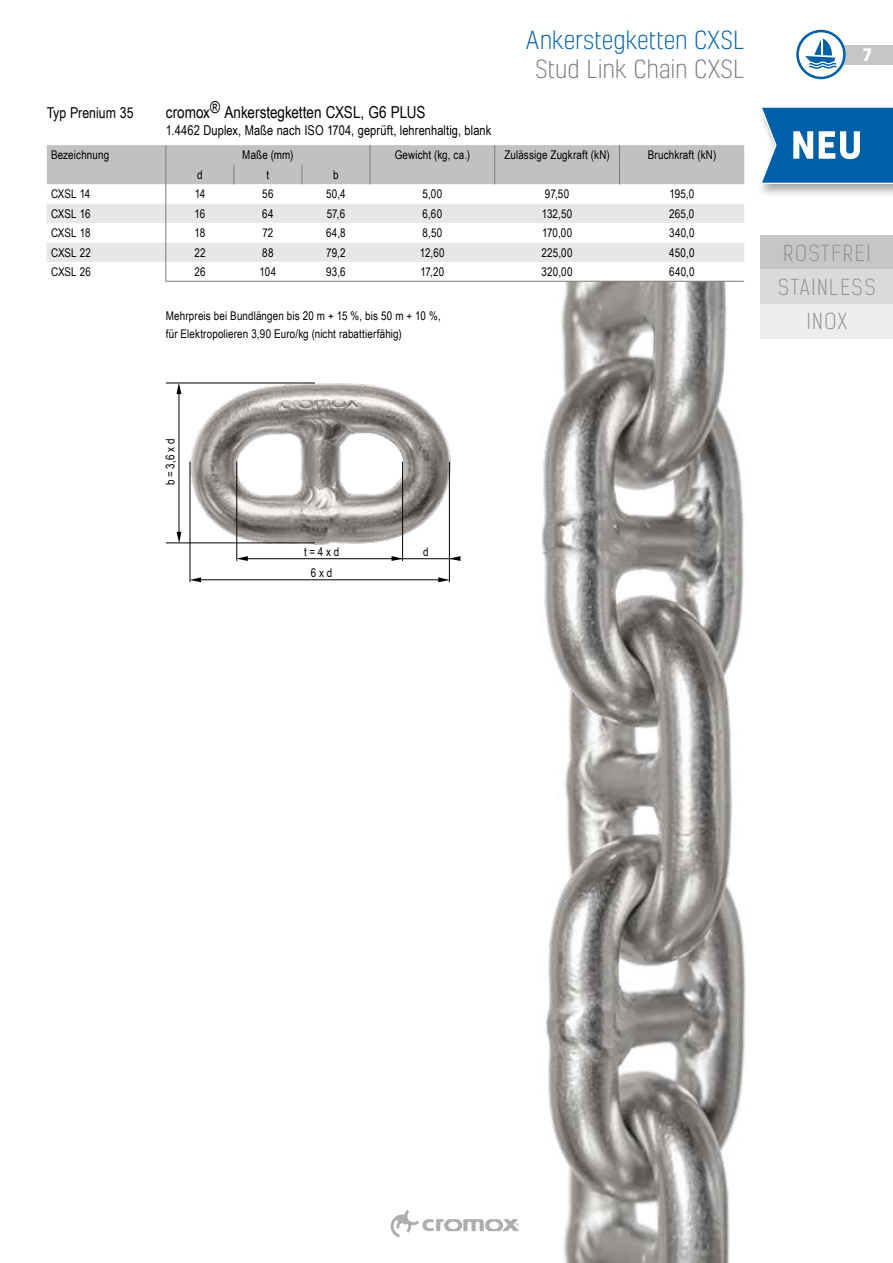
<style>
.page{position:relative;width:893px;height:1263px;background:#fff}
.page>*{position:absolute;margin:0;border:0;box-sizing:border-box;transform-origin:0 0}
.t1{font:300 24px "Kelson";letter-spacing:-.005em;color:#0060a7}
.t2{font:300 24px "Kelson";color:#7c7b7b}
.t3{font:300 21px/34px "Kelson Sans";letter-spacing:.08em;color:#929292;text-align:center}
.t4{font:16.5px "Arial Narrow";letter-spacing:-.005em;color:#000}
.t5{font:700 16.5px "Kelson";color:#fff}
.t6{font:15px "Arial Narrow";color:#000}
.t7{font:13.5px "Arial Narrow";letter-spacing:.005em;color:#000}
.t8{font:12px/17.4px "Arial Narrow";letter-spacing:.01em;color:#000}
</style>
<div class="page">
<div style="left:761px;top:236px;width:132px;height:34px;background:#c6c6c6"></div>
<div style="left:761px;top:270px;width:132px;height:34px;background:#dadada"></div>
<div style="left:814px;top:45px;width:79px;height:19px;background:#c6c6c6"></div>
<img style="left:390px;top:281px;width:503px;height:982px">
<hr style="left:165px;top:281px;width:69px;height:1px;background:#7c7b7b">
<hr style="left:234px;top:281px;width:68px;height:1px;background:#7c7b7b">
<hr style="left:302px;top:281px;width:68px;height:1px;background:#7c7b7b">
<hr style="left:370px;top:281px;width:125px;height:1px;background:#7c7b7b">
<hr style="left:495px;top:281px;width:124px;height:1px;background:#7c7b7b">
<hr style="left:619px;top:281px;width:125px;height:1px;background:#7c7b7b">
<svg style="left:47px;top:145px;width:697px;height:136px"></svg>
<img style="left:178px;top:383px;width:275px;height:205px">
<hr style="left:190px;top:462px;width:1px;height:120px;background:#000">
<hr style="left:449px;top:462px;width:1px;height:120px;background:#000">
<hr style="left:402px;top:462px;width:1px;height:99px;background:#000">
<hr style="left:236px;top:462px;width:1px;height:99px;background:#000">
<svg style="left:190px;top:577px;width:11px;height:5px"></svg>
<hr style="left:199px;top:579px;width:241px;height:1px;background:#000">
<svg style="left:438px;top:577px;width:12px;height:5px"></svg>
<svg style="left:236px;top:556px;width:12px;height:5px"></svg>
<svg style="left:392px;top:556px;width:11px;height:5px"></svg>
<hr style="left:245px;top:558px;width:212px;height:1px;background:#000">
<svg style="left:449px;top:556px;width:11px;height:5px"></svg>
<hr style="left:166px;top:383px;width:149px;height:1px;background:#000">
<hr style="left:166px;top:542px;width:149px;height:1px;background:#000">
<hr style="left:179px;top:388px;width:1px;height:148px;background:#000">
<svg style="left:177px;top:383px;width:4px;height:11px"></svg>
<svg style="left:177px;top:532px;width:4px;height:11px"></svg>
<div style="left:756px;top:105px;width:137px;height:93px;background:#000;opacity:.33"></div>
<svg style="left:759px;top:106px;width:134px;height:78px"></svg>
<svg style="left:391px;top:1210px;width:128px;height:27px"></svg>
<svg style="left:796px;top:30px;width:50px;height:49px"></svg>
<p class="t6" style="left:47px;top:102px;width:88px">Typ Prenium 35</p>
<h3 class="t4" style="left:166px;top:100px;width:261px">cromox® Ankerstegketten CXSL, G6 PLUS</h3>
<p class="t7" style="left:166px;top:120px;width:327px">1.4462 Duplex, Maße nach ISO 1704, geprüft, lehrenhaltig, blank</p>
<h1 class="t1" style="left:526px;top:25px;width:220px">Ankerstegketten CXSL</h1>
<h1 class="t2" style="left:535px;top:54px;width:211px">Stud Link Chain CXSL</h1>
<p class="t8" style="left:51px;top:146px;width:60px">Bezeichnung</p>
<p class="t8" style="left:242px;top:146px;width:53px">Maße (mm)</p>
<p class="t8" style="left:395px;top:146px;width:77px">Gewicht (kg, ca.)</p>
<p class="t8" style="left:504px;top:146px;width:107px">Zulässige Zugkraft (kN)</p>
<p class="t8" style="left:648px;top:146px;width:70px">Bruchkraft (kN)</p>
<p class="t8" style="left:197px;top:165px;width:7px">d</p>
<p class="t8" style="left:266px;top:165px;width:4px">t</p>
<p class="t8" style="left:333px;top:165px;width:7px">b</p>
<p class="t8" style="left:51px;top:185px;width:41px">CXSL 14</p>
<p class="t8" style="left:195px;top:185px;width:12px">14</p>
<p class="t8" style="left:262px;top:185px;width:13px">56</p>
<p class="t8" style="left:326px;top:185px;width:21px">50,4</p>
<p class="t8" style="left:422px;top:185px;width:21px">5,00</p>
<p class="t8" style="left:545px;top:185px;width:26px">97,50</p>
<p class="t8" style="left:669px;top:185px;width:26px">195,0</p>
<p class="t8" style="left:51px;top:204px;width:41px">CXSL 16</p>
<p class="t8" style="left:195px;top:204px;width:12px">16</p>
<p class="t8" style="left:262px;top:204px;width:13px">64</p>
<p class="t8" style="left:327px;top:204px;width:20px">57,6</p>
<p class="t8" style="left:422px;top:204px;width:21px">6,60</p>
<p class="t8" style="left:542px;top:204px;width:32px">132,50</p>
<p class="t8" style="left:669px;top:204px;width:27px">265,0</p>
<p class="t8" style="left:51px;top:224px;width:41px">CXSL 18</p>
<p class="t8" style="left:195px;top:224px;width:12px">18</p>
<p class="t8" style="left:262px;top:224px;width:12px">72</p>
<p class="t8" style="left:326px;top:224px;width:21px">64,8</p>
<p class="t8" style="left:422px;top:224px;width:21px">8,50</p>
<p class="t8" style="left:542px;top:224px;width:32px">170,00</p>
<p class="t8" style="left:669px;top:224px;width:27px">340,0</p>
<p class="t8" style="left:51px;top:243px;width:41px">CXSL 22</p>
<p class="t8" style="left:194px;top:243px;width:13px">22</p>
<p class="t8" style="left:262px;top:243px;width:13px">88</p>
<p class="t8" style="left:326px;top:243px;width:21px">79,2</p>
<p class="t8" style="left:420px;top:243px;width:26px">12,60</p>
<p class="t8" style="left:542px;top:243px;width:33px">225,00</p>
<p class="t8" style="left:669px;top:243px;width:27px">450,0</p>
<p class="t8" style="left:51px;top:263px;width:41px">CXSL 26</p>
<p class="t8" style="left:194px;top:263px;width:13px">26</p>
<p class="t8" style="left:260px;top:263px;width:18px">104</p>
<p class="t8" style="left:326px;top:263px;width:21px">93,6</p>
<p class="t8" style="left:420px;top:263px;width:25px">17,20</p>
<p class="t8" style="left:542px;top:263px;width:32px">320,00</p>
<p class="t8" style="left:669px;top:263px;width:27px">640,0</p>
<p class="t8" style="left:166px;top:307px;width:276px">Mehrpreis bei Bundlängen bis 20 m + 15 %, bis 50 m + 10 %, für Elektropolieren 3,90 Euro/kg (nicht rabattierfähig)</p>
<h3 class="t5" style="left:863px;top:43px;width:10px">7</h3>
<h2 class="t3" style="left:778px;top:236px;width:99px">ROSTFREI<br>STAINLESS<br>INOX</h2>
<p class="t8" style="left:161px;top:485px;width:48px;rotate:-90deg">b = 3,6 x d</p>
<p class="t8" style="left:304px;top:542px;width:37px">t = 4 x d</p>
<p class="t8" style="left:423px;top:542px;width:7px">d</p>
<p class="t8" style="left:311px;top:563px;width:23px">6 x d</p>
</div>
